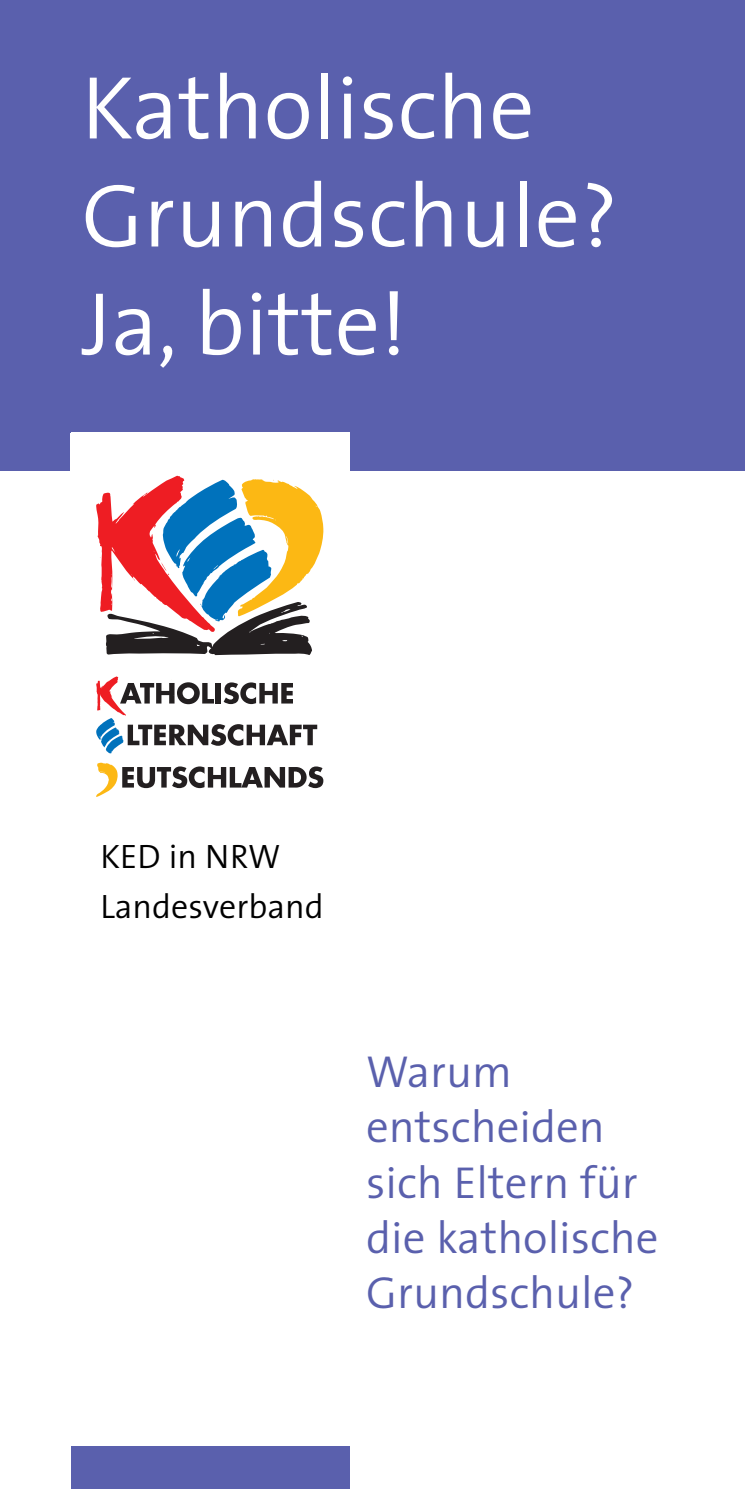
<style>
.page{position:relative;width:745px;height:1489px;background:#fff}
.page>*{position:absolute;margin:0;border:0;box-sizing:border-box;transform-origin:0 0}
.t1{font:300 90px/108px "The Sans";color:#fff}
.t2{font:300 45px/55px "The Sans";color:#5a60ad}
.t3{font:300 34px/50px "The Sans";color:#000}
</style>
<div class="page">
<div style="left:0;top:0;width:744px;height:471px;background:#5a60ad"></div>
<div style="left:71px;top:433px;width:278px;height:405px;background:#fff"></div>
<svg style="left:96px;top:475px;width:227px;height:180px"></svg>
<svg style="left:96px;top:676px;width:221px;height:77px"></svg>
<svg style="left:96px;top:762px;width:227px;height:35px"></svg>
<div style="left:71px;top:1446px;width:278px;height:42px;background:#5a60ad"></div>
<h1 class="t1" style="left:81px;top:65px;width:537px">Katholische<br>Grundschule?<br>Ja, bitte!</h1>
<p class="t3" style="left:100px;top:835px;width:225px">KED in NRW<br>Landesverband</p>
<p class="t2" style="left:366px;top:1050px;width:294px">Warum entscheiden sich Eltern für die katholische<br>Grundschule?</p>
</div>
